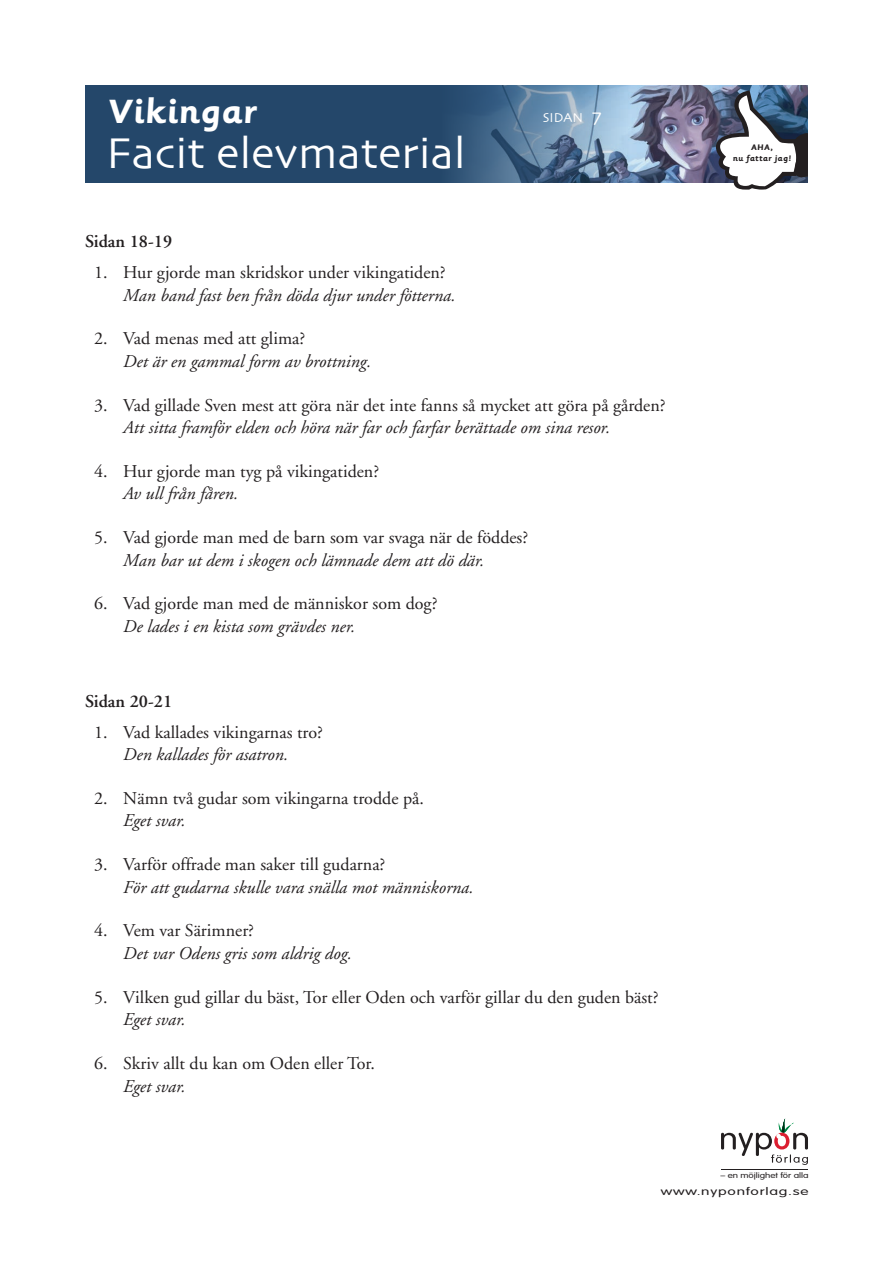
<style>
.page{position:relative;width:893px;height:1263px;background:#fff}
.page>*{position:absolute;margin:0;border:0;box-sizing:border-box;transform-origin:0 0}
.t1{font:45px "Skia";color:#fff}
.t2{font:700 37.5px "Sassoon Primary Std";letter-spacing:.005em;color:#fff}
.t3{font:18px "Adobe Garamond";color:#231f20}
.t4{font:italic 18px "Adobe Garamond";color:#231f20}
.t5{font:600 18px "Adobe Garamond";color:#231f20}
.t6{font:13.5px "Skia";color:#fff}
.t7{font:300 10.5px "VAG Rounded";letter-spacing:.05em;color:#231f20;scale:1.48 1}
.t8{font:700 9px "Sassoon Primary Std";letter-spacing:.035em;color:#231f20}
.t9{font:300 7.65px "VAG Rounded";letter-spacing:-.005em;color:#231f20;scale:1.28 1}
.s1{font-size:19.5px}
</style>
<div class="page">
<div style="left:85px;top:85px;width:723px;height:98px;background:#24476a"></div>
<svg style="left:721px;top:1118px;width:87px;height:47px"></svg>
<hr style="left:721px;top:1170px;width:87px;height:1px;background:#231f20">
<img style="left:455px;top:85px;width:353px;height:98px">
<svg style="left:716px;top:90px;width:92px;height:100px;background:#8b94a2"></svg>
<h2 class="t2" style="left:107px;top:90px;width:151px">Vikingar</h2>
<h1 class="t1" style="left:106px;top:126px;width:361px">Facit elevmaterial</h1>
<p class="t6" style="left:543px;top:109px;width:60px">sidan <span class="s1">7</span></p>
<p class="t5" style="left:85px;top:231px;width:89px">Sidan 18-19</p>
<p class="t3" style="left:94px;top:263px;width:353px">1. Hur gjorde man skridskor under vikingatiden?</p>
<p class="t4" style="left:123px;top:285px;width:334px">Man band fast ben från döda djur under fötterna.</p>
<p class="t3" style="left:94px;top:329px;width:213px">2. Vad menas med att glima?</p>
<p class="t4" style="left:123px;top:351px;width:249px">Det är en gammal form av brottning.</p>
<p class="t3" style="left:94px;top:395px;width:573px">3. Vad gillade Sven mest att göra när det inte fanns så mycket att göra på gården?</p>
<p class="t4" style="left:123px;top:418px;width:488px">Att sitta framför elden och höra när far och farfar berättade om sina resor.</p>
<p class="t3" style="left:94px;top:461px;width:287px">4. Hur gjorde man tyg på vikingatiden?</p>
<p class="t4" style="left:123px;top:484px;width:116px">Av ull från fåren.</p>
<p class="t3" style="left:94px;top:528px;width:436px">5. Vad gjorde man med de barn som var svaga när de föddes?</p>
<p class="t4" style="left:123px;top:550px;width:363px">Man bar ut dem i skogen och lämnade dem att dö där.</p>
<p class="t3" style="left:94px;top:594px;width:345px">6. Vad gjorde man med de människor som dog?</p>
<p class="t4" style="left:123px;top:616px;width:233px">De lades i en kista som grävdes ner.</p>
<p class="t5" style="left:85px;top:691px;width:89px">Sidan 20-21</p>
<p class="t3" style="left:94px;top:722px;width:230px">1. Vad kallades vikingarnas tro?</p>
<p class="t4" style="left:123px;top:745px;width:167px">Den kallades för asatron.</p>
<p class="t3" style="left:94px;top:789px;width:331px">2. Nämn två gudar som vikingarna trodde på.</p>
<p class="t4" style="left:123px;top:811px;width:64px">Eget svar.</p>
<p class="t3" style="left:94px;top:855px;width:293px">3. Varför offrade man saker till gudarna?</p>
<p class="t4" style="left:123px;top:877px;width:352px">För att gudarna skulle vara snälla mot människorna.</p>
<p class="t3" style="left:94px;top:921px;width:162px">4. Vem var Särimner?</p>
<p class="t4" style="left:123px;top:944px;width:230px">Det var Odens gris som aldrig dog.</p>
<p class="t3" style="left:94px;top:987px;width:566px">5. Vilken gud gillar du bäst, Tor eller Oden och varför gillar du den guden bäst?</p>
<p class="t4" style="left:123px;top:1010px;width:64px">Eget svar.</p>
<p class="t3" style="left:94px;top:1054px;width:282px">6. Skriv allt du kan om Oden eller Tor.</p>
<p class="t4" style="left:123px;top:1076px;width:64px">Eget svar.</p>
<p class="t8" style="left:751px;top:142px;width:23px">Aha,</p>
<p class="t8" style="left:733px;top:154px;width:60px">nu fattar jag!</p>
<p class="t9" style="left:720px;top:1170px;width:70px">– en möjlighet för alla</p>
<p class="t7" style="left:661px;top:1185px;width:101px">www.nyponforlag.se</p>
</div>
